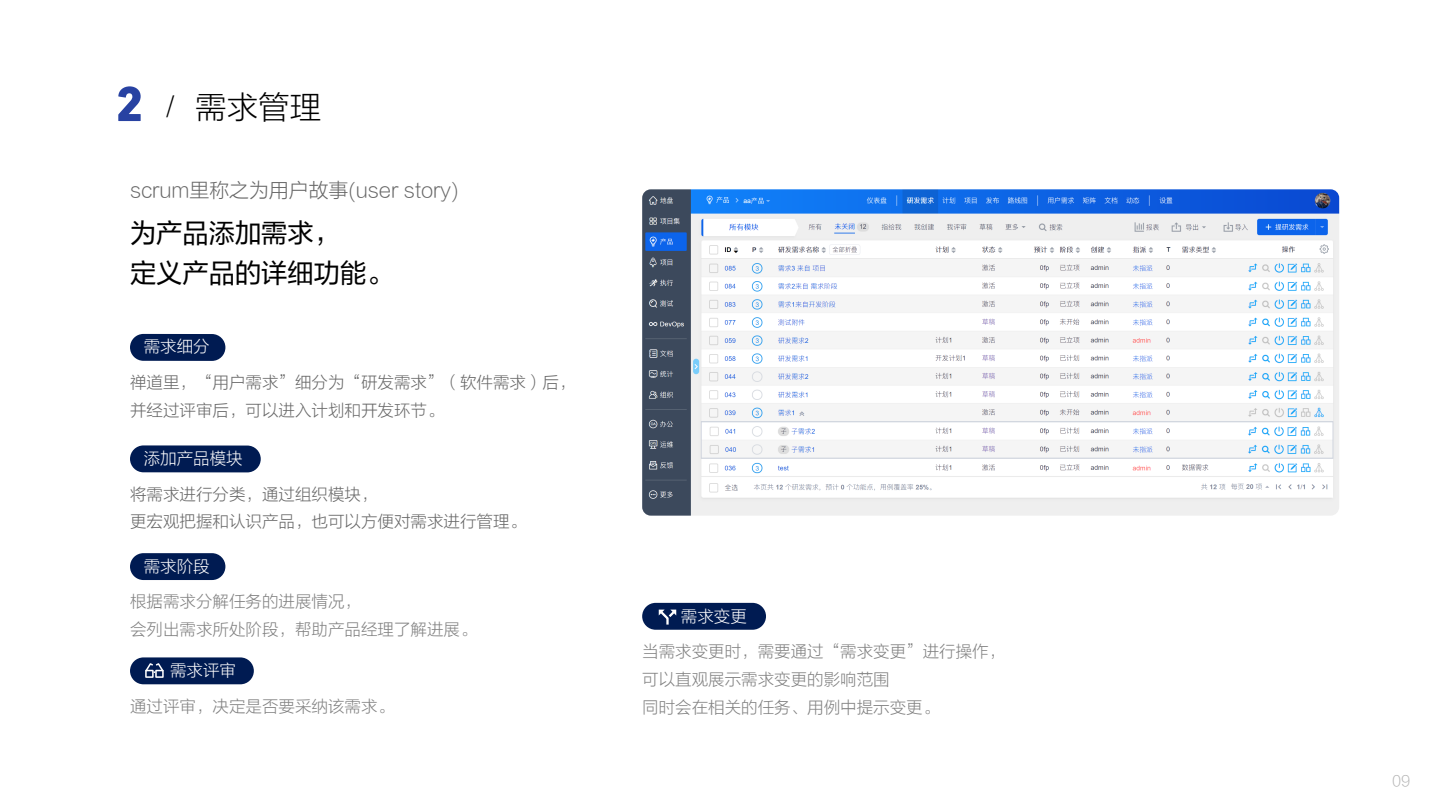
<style>
.page{position:relative;width:1440px;height:810px;background:#fff}
.page>*{position:absolute;margin:0;border:0;box-sizing:border-box;transform-origin:0 0}
.t1{font:31.5px "FZLTKHK GBK1 0";color:#000}
.t2{font:26.25px/39.8px "FZLTHJW GB1 0";color:#000}
.t3{font:19.88px "FZLTKHK GBK1 0";color:#666}
.t4{font:16.5px/27.8px "FZLTKHK GBK1 0";color:#808080}
.t5{font:16.5px/27.8px "FZLTKHK GBK1 0";color:#666}
.t6{font:16.5px "FZLTKHK GBK1 0";color:#fff}
.t7{font:14.77px "FZLTKHK GBK1 0";color:#b3b3b3}
.s1{font-family:"DIN Next LT Pro";font-weight:800;font-size:50.1px;color:#2842a2}
.s2{font-size:27.38px}
</style>
<div class="page">
<div style="left:130px;top:657px;width:124px;height:27px;background:#001b52;border-radius:13px"></div>
<svg style="left:145px;top:663px;width:19px;height:15px"></svg>
<div style="left:642px;top:603px;width:124px;height:27px;background:#001b52;border-radius:13px"></div>
<svg style="left:658px;top:609px;width:19px;height:16px"></svg>
<div style="left:130px;top:553px;width:95px;height:27px;background:#001b52;border-radius:13px"></div>
<div style="left:130px;top:445px;width:131px;height:27px;background:#001b52;border-radius:13px"></div>
<div style="left:130px;top:334px;width:95px;height:27px;background:#001b52;border-radius:13px"></div>
<img style="left:642px;top:189px;width:697px;height:327px">
<h1 class="t1" style="left:115px;top:89px;width:207px"><span class="s1">2</span> <span class="s2">/</span> 需求管理</h1>
<p class="t3" style="left:130px;top:179px;width:330px">scrum里称之为用户故事(user story)</p>
<h2 class="t2" style="left:130px;top:214px;width:264px">为产品添加需求，<br>定义产品的详细功能。</h2>
<p class="t6" style="left:144px;top:338px;width:68px">需求细分</p>
<p class="t5" style="left:130px;top:369px;width:447px">禅道里，“用户需求”细分为“研发需求”（软件需求）后，并经过评审后，可以进入计划和开发环节。</p>
<p class="t6" style="left:144px;top:449px;width:101px">添加产品模块</p>
<p class="t5" style="left:130px;top:480px;width:398px">将需求进行分类，通过组织模块，<br>更宏观把握和认识产品，也可以方便对需求进行管理。</p>
<p class="t6" style="left:144px;top:557px;width:68px">需求阶段</p>
<p class="t4" style="left:130px;top:588px;width:348px">根据需求分解任务的进展情况，<br>会列出需求所处阶段，帮助产品经理了解进展。</p>
<p class="t6" style="left:170px;top:661px;width:67px">需求评审</p>
<p class="t4" style="left:130px;top:693px;width:265px">通过评审，决定是否要采纳该需求。</p>
<p class="t6" style="left:681px;top:608px;width:67px">需求变更</p>
<p class="t4" style="left:642px;top:638px;width:364px">当需求变更时，需要通过“需求变更”进行操作，可以直观展示需求变更的影响范围<br>同时会在相关的任务、用例中提示变更。</p>
<p class="t7" style="left:1392px;top:773px;width:20px">09</p>
</div>
